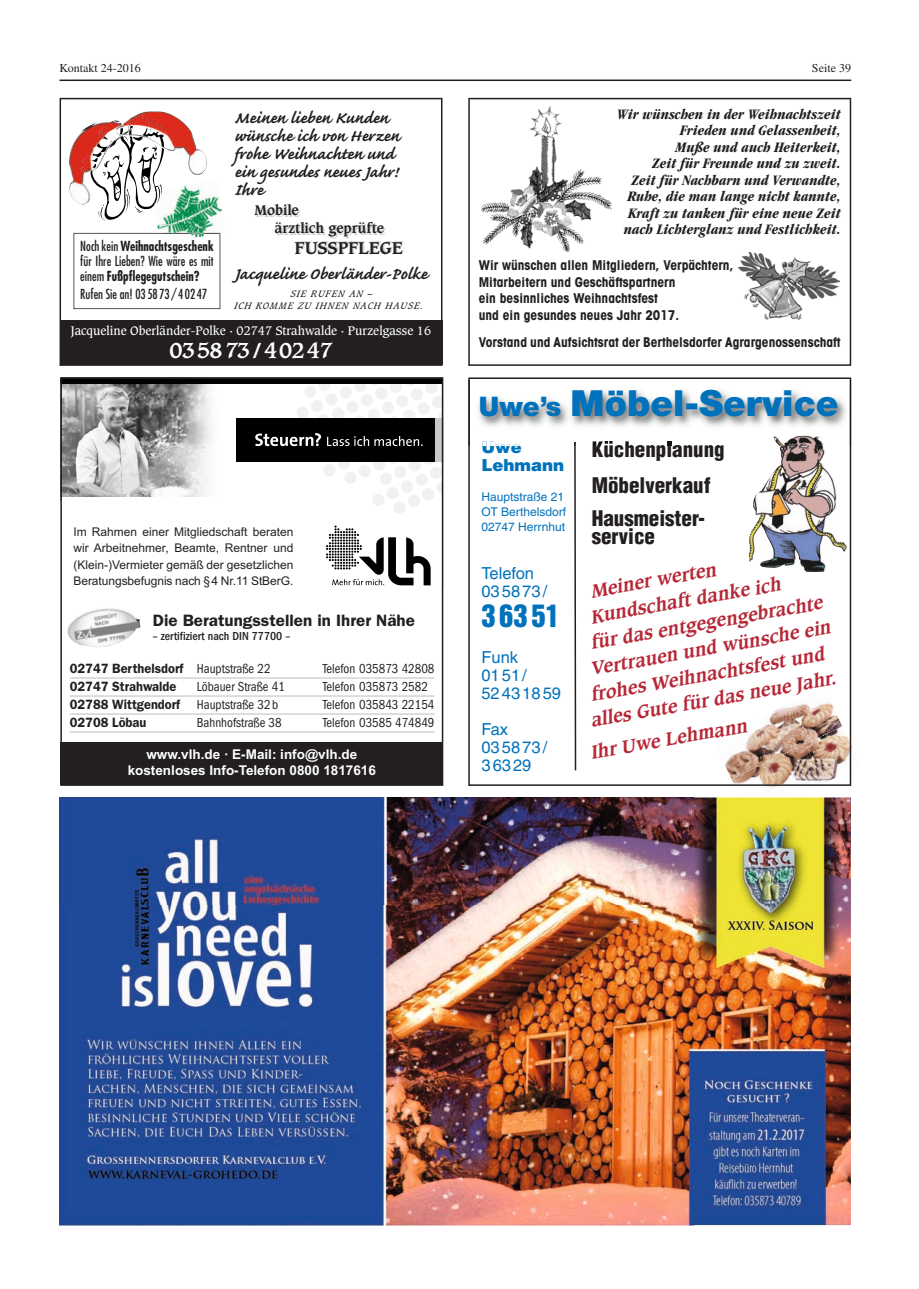
<style>
.page{position:relative;width:919px;height:1289px;background:#fff}
.page>*{position:absolute;margin:0;border:0;box-sizing:border-box;transform-origin:0 0}
.t1{font:900 36px "Helvetica Neue";color:#0072bc}
.t2{font:28.5px "Helvetica Inserat";color:#0072bc}
.t3{font:700 21px/18px "Caflisch Script";letter-spacing:-.005em;color:#231f20}
.t4{font:900 condensed 21px/36px "Helvetica";color:#231f20}
.t5{font:700 21px "Caxton";color:#fff}
.t6{font:italic 700 18px "Caxton";color:#b72837}
.t7{font:16.5px/18px "Helvetica";color:#0072bc}
.t8{font:600 16.5px "Franklin Gothic";color:#231f20}
.t9{font:700 16.5px "Caxton";color:#231f20}
.t10{font:900 16.5px/18px "Helvetica";color:#0072bc}
.t11{font:italic 700 condensed 15px/16.5px "Garamond";color:#231f20;text-align:right}
.t12{font:700 condensed 13.5px/16.5px "Avant Garde";color:#231f20}
.t13{font:condensed 13.5px "Franklin Gothic";color:#231f20;scale:.95 1}
.t14{font:600 13.5px "Franklin Gothic";color:#231f20;scale:.95 1}
.t15{font:condensed 13.5px/15px "Futura";color:#231f20;scale:.94 1}
.t16{font:700 13.5px/16.5px "Arial";color:#fff;text-align:center}
.t17{font:700 condensed 13.5px "Futura";color:#231f20;scale:.94 1}
.t18{font:700 13.5px/18px "Caxton";color:#231f20}
.t19{font:12px/16.5px "Arial";letter-spacing:-.005em;color:#231f20;text-align:justify}
.t20{font:12px "Caxton";color:#fff}
.t21{font:12px/15px "Helvetica";color:#0072bc}
.t22{font:500 condensed 12px "Franklin Gothic";color:#231f20}
.t23{font:12px "Times";color:#231f20}
.t24{font:italic 9px/12px "Caxton";letter-spacing:.1em;color:#231f20}
.s1{font-weight:400}
.s2{font-weight:700}
.s3{font-weight:400;font-stretch:condensed}
.s4{font-size:27px}
</style>
<div class="page">
<hr style="left:60px;top:80px;width:791px;height:1px;background:#231f20">
<svg style="left:60px;top:98px;width:382px;height:268px"></svg>
<div style="left:60px;top:321px;width:382px;height:44px;background:#231f20"></div>
<img style="left:69px;top:120px;width:11px;height:84px">
<img style="left:126px;top:112px;width:81px;height:63px">
<img style="left:154px;top:186px;width:30px;height:47px">
<img style="left:184px;top:180px;width:42px;height:53px">
<svg style="left:80px;top:115px;width:86px;height:106px"></svg>
<img style="left:157px;top:190px;width:4px;height:14px">
<svg style="left:73px;top:233px;width:147px;height:76px"></svg>
<svg style="left:468px;top:98px;width:383px;height:268px"></svg>
<img style="left:481px;top:103px;width:130px;height:149px">
<div style="left:738px;top:252px;width:101px;height:68px;background:#fff"></div>
<img style="left:738px;top:252px;width:100px;height:67px">
<svg style="left:60px;top:377px;width:383px;height:408px"></svg>
<img style="left:67px;top:607px;width:73px;height:40px">
<div style="left:60px;top:742px;width:383px;height:42px;background:#231f20"></div>
<hr style="left:70px;top:677px;width:364px;height:1px;background:#bcbdc0">
<hr style="left:70px;top:695px;width:364px;height:1px;background:#bcbdc0">
<hr style="left:70px;top:713px;width:364px;height:1px;background:#bcbdc0">
<hr style="left:70px;top:731px;width:364px;height:1px;background:#bcbdc0">
<img style="left:731px;top:785px;width:37px;height:2px">
<img style="left:768px;top:785px;width:55px;height:3px">
<img style="left:851px;top:726px;width:2px;height:57px">
<svg style="left:468px;top:377px;width:383px;height:408px"></svg>
<img style="left:748px;top:446px;width:98px;height:126px">
<img style="left:468px;top:380px;width:383px;height:66px">
<svg style="left:482px;top:441px;width:39px;height:5px"></svg>
<svg style="left:592px;top:441px;width:131px;height:5px"></svg>
<svg style="left:574px;top:442px;width:2px;height:328px"></svg>
<img style="left:773px;top:436px;width:51px;height:10px">
<img style="left:60px;top:797px;width:790px;height:428px">
<p class="t23" style="left:60px;top:64px;width:83px">Kontakt 24-2016</p>
<p class="t23" style="left:811px;top:64px;width:40px">Seite 39</p>
<h3 class="t3" style="left:234px;top:107px;width:167px">Meinen lieben Kunden wünsche ich von Herzen frohe Weihnachten und ein gesundes neues Jahr!<br>Ihre</h3>
<p class="t18" style="left:274px;top:202px;width:111px;text-indent:-20px">Mobile<br>ärztlich geprüfte</p>
<p class="t17" style="left:80px;top:240px;width:143px"><span class="s1">Noch kein</span> Weihnachtsgeschenk</p>
<p class="t9" style="left:294px;top:241px;width:110px">FUSSPFLEGE</p>
<p class="t15" style="left:80px;top:254px;width:143px">für Ihre Lieben? Wie wäre es mit einem <span class="s2">Fußpflegegutschein?</span></p>
<p class="t15" style="left:80px;top:287px;width:137px">Rufen Sie an! 03 58 73 / 4 02 47</p>
<h3 class="t3" style="left:234px;top:262px;width:194px">Jacqueline Oberländer-Polke</h3>
<p class="t24" style="left:234px;top:288px;width:190px;text-indent:56px">SIE RUFEN AN –<br>ICH KOMME ZU IHNEN NACH HAUSE.</p>
<p class="t20" style="left:71px;top:325px;width:362px">Jacqueline Oberländer-Polke · 02747 Strahwalde · Purzelgasse 16</p>
<h3 class="t5" style="left:170px;top:340px;width:164px">03 58 73 / 4 02 47</h3>
<p class="t19" style="left:73px;top:523px;width:221px">Im Rahmen einer Mitgliedschaft beraten wir Arbeitnehmer, Beamte, Rentner und (Klein-)Vermieter gemäß der gesetzlichen Beratungsbefugnis nach §4 Nr.11 StBerG.</p>
<p class="t8" style="left:153px;top:614px;width:264px">Die Beratungsstellen in Ihrer Nähe</p>
<p class="t22" style="left:153px;top:631px;width:139px">– zertifiziert nach DIN 77700 –</p>
<p class="t14" style="left:70px;top:663px;width:213px">02747 Berthelsdorf <span class="s3">Hauptstraße 22</span></p>
<p class="t13" style="left:323px;top:663px;width:119px">Telefon 035873 42808</p>
<p class="t14" style="left:70px;top:681px;width:114px">02747 Strahwalde</p>
<p class="t13" style="left:197px;top:681px;width:94px">Löbauer Straße 41</p>
<p class="t13" style="left:323px;top:681px;width:112px">Telefon 035873 2582</p>
<p class="t14" style="left:70px;top:699px;width:221px">02788 Wittgendorf <span class="s3">Hauptstraße 32 b</span></p>
<p class="t13" style="left:323px;top:699px;width:119px">Telefon 035843 22154</p>
<p class="t14" style="left:70px;top:717px;width:82px">02708 Löbau</p>
<p class="t13" style="left:197px;top:717px;width:91px">Bahnhofstraße 38</p>
<p class="t13" style="left:323px;top:717px;width:119px">Telefon 03585 474849</p>
<p class="t16" style="left:128px;top:745px;width:250px">www.vlh.de · E-Mail: info@vlh.de kostenloses Info-Telefon 0800 1817616</p>
<p class="t11" style="left:617px;top:107px;width:225px">Wir wünschen in der Weihnachtszeit<br>Frieden und Gelassenheit,<br>Muße und auch Heiterkeit,<br>Zeit für Freunde und zu zweit.<br>Zeit für Nachbarn und Verwandte,<br>Ruhe, die man lange nicht kannte,<br>Kraft zu tanken für eine neue Zeit nach Lichterglanz und Festlichkeit.</p>
<p class="t12" style="left:479px;top:258px;width:256px">Wir wünschen allen Mitgliedern, Verpächtern, Mitarbeitern und Geschäftspartnern<br>ein besinnliches Weihnachtsfest<br>und ein gesundes neues Jahr 2017.</p>
<p class="t12" style="left:479px;top:335px;width:363px">Vorstand und Aufsichtsrat der Berthelsdorfer Agrargenossenschaft</p>
<h1 class="t1" style="left:479px;top:390px;width:361px"><span class="s4">Uwe’s</span> Möbel-Service</h1>
<p class="t10" style="left:481px;top:439px;width:84px">Uwe<br>Lehmann</p>
<p class="t21" style="left:481px;top:490px;width:86px">Hauptstraße 21<br>OT Berthelsdorf<br>02747 Herrnhut</p>
<p class="t7" style="left:481px;top:566px;width:67px">Telefon<br>03 58 73 /</p>
<h2 class="t2" style="left:481px;top:604px;width:80px">3 63 51</h2>
<p class="t7" style="left:481px;top:650px;width:81px">Funk<br>01 51 /<br>52 43 18 59</p>
<p class="t7" style="left:481px;top:722px;width:67px">Fax<br>03 58 73 /<br>3 63 29</p>
<h3 class="t4" style="left:591px;top:432px;width:135px">Küchenplanung<br>Möbelverkauf</h3>
<h3 class="t4" style="left:591px;top:510px;width:115px;line-height:18px">Hausmeister&shy;service</h3>
<p class="t6" style="left:589px;top:583px;width:129px;rotate:-10deg">Meiner werten</p>
<p class="t6" style="left:589px;top:609px;width:194px;rotate:-10deg">Kundschaft danke ich</p>
<p class="t6" style="left:589px;top:635px;width:237px;rotate:-10deg">für das entgegengebrachte</p>
<p class="t6" style="left:589px;top:661px;width:245px;rotate:-10deg">Vertrauen und wünsche ein</p>
<p class="t6" style="left:589px;top:686px;width:239px;rotate:-10deg">frohes Weihnachtsfest und</p>
<p class="t6" style="left:589px;top:712px;width:250px;rotate:-10deg">alles Gute für das neue Jahr.</p>
<p class="t6" style="left:589px;top:744px;width:160px;rotate:-10deg">Ihr Uwe Lehmann</p>
</div>
